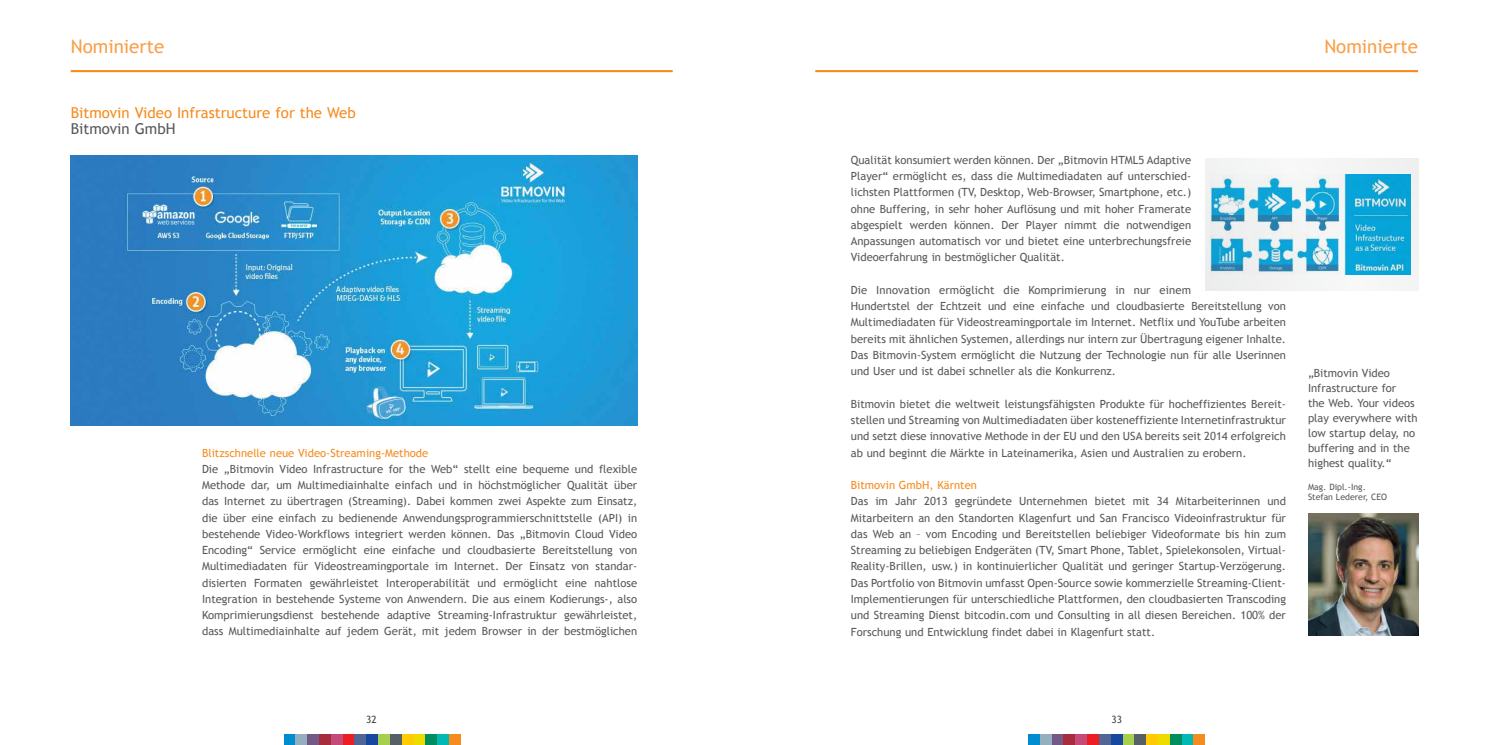
<style>
.page{position:relative;width:1489px;height:745px;background:#fff}
.page>*{position:absolute;margin:0;border:0;box-sizing:border-box;transform-origin:0 0}
.t1{font:18.75px "Trebuchet MS";color:#f99f49}
.t2{font:15px "Trebuchet MS";color:#f68b1f}
.t3{font:15px "Trebuchet MS";color:#58595b}
.t4{font:11.25px/16.2px "Trebuchet MS";color:#58595b;text-align:justify}
.t5{font:11.25px "Trebuchet MS";color:#f68b1f}
.t6{font:10px "Trebuchet MS";color:#414042}
.t7{font:8.75px/10.5px "Trebuchet MS";color:#58595b}
</style>
<div class="page">
<div style="left:1028px;top:733px;width:11px;height:11px;background:#008dd0"></div>
<div style="left:1039px;top:733px;width:12px;height:11px;background:#94b0be"></div>
<div style="left:1051px;top:733px;width:12px;height:11px;background:#725986"></div>
<div style="left:1063px;top:733px;width:12px;height:11px;background:#a72c3e"></div>
<div style="left:1075px;top:733px;width:12px;height:11px;background:#c64a77"></div>
<div style="left:1087px;top:733px;width:11px;height:11px;background:#ed1d24"></div>
<div style="left:1098px;top:733px;width:12px;height:11px;background:#526696"></div>
<div style="left:1110px;top:733px;width:12px;height:11px;background:#17479e"></div>
<div style="left:1122px;top:733px;width:12px;height:11px;background:#a5cf4d"></div>
<div style="left:1134px;top:733px;width:12px;height:11px;background:#576066"></div>
<div style="left:1146px;top:733px;width:11px;height:11px;background:#ffcb05"></div>
<div style="left:1157px;top:733px;width:12px;height:11px;background:#eedc00"></div>
<div style="left:1169px;top:733px;width:12px;height:11px;background:#008e60"></div>
<div style="left:1181px;top:733px;width:12px;height:11px;background:#00b9b5"></div>
<div style="left:1193px;top:733px;width:12px;height:11px;background:#f68b1f"></div>
<div style="left:283px;top:733px;width:12px;height:11px;background:#008dd0"></div>
<div style="left:295px;top:733px;width:12px;height:11px;background:#94b0be"></div>
<div style="left:307px;top:733px;width:12px;height:11px;background:#725986"></div>
<div style="left:319px;top:733px;width:12px;height:11px;background:#a72c3e"></div>
<div style="left:331px;top:733px;width:12px;height:11px;background:#c64a77"></div>
<div style="left:343px;top:733px;width:11px;height:11px;background:#ed1d24"></div>
<div style="left:354px;top:733px;width:12px;height:11px;background:#526696"></div>
<div style="left:366px;top:733px;width:12px;height:11px;background:#17479e"></div>
<div style="left:378px;top:733px;width:12px;height:11px;background:#a5cf4d"></div>
<div style="left:390px;top:733px;width:12px;height:11px;background:#576066"></div>
<div style="left:402px;top:733px;width:11px;height:11px;background:#ffcb05"></div>
<div style="left:413px;top:733px;width:12px;height:11px;background:#eedc00"></div>
<div style="left:425px;top:733px;width:12px;height:11px;background:#008e60"></div>
<div style="left:437px;top:733px;width:12px;height:11px;background:#00b9b5"></div>
<div style="left:449px;top:733px;width:12px;height:11px;background:#f68b1f"></div>
<hr style="left:815px;top:70px;width:602px;height:2px;background:#f68b1f">
<hr style="left:71px;top:70px;width:601px;height:2px;background:#f68b1f">
<div style="left:1205px;top:159px;width:212px;height:131px;background:#f3f3f4"></div>
<img style="left:1308px;top:513px;width:109px;height:122px">
<img style="left:1210px;top:175px;width:200px;height:100px">
<img style="left:71px;top:155px;width:566px;height:270px">
<h1 class="t1" style="left:71px;top:35px;width:95px">Nominierte</h1>
<h2 class="t2" style="left:71px;top:103px;width:286px">Bitmovin Video Infrastructure for the Web</h2>
<h2 class="t3" style="left:71px;top:120px;width:106px">Bitmovin GmbH</h2>
<p class="t5" style="left:202px;top:445px;width:228px">Blitzschnelle neue Video-Streaming-Methode</p>
<p class="t4" style="left:202px;top:460px;width:436px">Die „Bitmovin Video Infrastructure for the Web“ stellt eine bequeme und flexible Methode dar, um Multimediainhalte einfach und in höchstmöglicher Qualität über das Internet zu übertragen (Streaming). Dabei kommen zwei Aspekte zum Einsatz, die über eine einfach zu bedienende Anwendungsprogrammierschnittstelle (API) in bestehende Video-Workflows integriert werden können. Das „Bitmovin Cloud Video Encoding“ Service ermöglicht eine einfache und cloudbasierte Bereitstellung von Multimediadaten für Videostreamingportale im Internet. Der Einsatz von standar&shy;disierten Formaten gewährleistet Interoperabilität und ermöglicht eine nahtlose Integration in bestehende Systeme von Anwendern. Die aus einem Kodierungs-, also Komprimierungsdienst bestehende adaptive Streaming-Infrastruktur gewährleistet, dass Multimediainhalte auf jedem Gerät, mit jedem Browser in der bestmöglichen</p>
<h1 class="t1" style="left:1324px;top:35px;width:95px">Nominierte</h1>
<p class="t4" style="left:850px;top:152px;width:342px">Qualität konsumiert werden können. Der „Bitmovin HTML5 Adaptive Player“ ermöglicht es, dass die Multimediadaten auf unterschied&shy;lichsten Plattformen (TV, Desktop, Web-Browser, Smartphone, etc.) ohne Buffering, in sehr hoher Auflösung und mit hoher Framerate abgespielt werden können. Der Player nimmt die notwendigen Anpassungen automatisch vor und bietet eine unterbrechungsfreie Videoerfahrung in bestmöglicher Qualität.</p>
<p class="t4" style="left:850px;top:282px;width:436px;text-align:left">Die Innovation ermöglicht die Komprimierung in nur einem<br>Hundertstel der Echtzeit und eine einfache und cloudbasierte Bereitstellung von Multimediadaten für Videostreamingportale im Internet. Netflix und YouTube arbeiten bereits mit ähnlichen Systemen, allerdings nur intern zur Übertragung eigener Inhalte.<br>Das Bitmovin-System ermöglicht die Nutzung der Technologie nun für alle Userinnen und User und ist dabei schneller als die Konkurrenz.</p>
<p class="t4" style="left:850px;top:395px;width:436px">Bitmovin bietet die weltweit leistungsfähigsten Produkte für hocheffizientes Bereit&shy;stellen und Streaming von Multimediadaten über kosteneffiziente Internetinfrastruktur und setzt diese innovative Methode in der EU und den USA bereits seit 2014 erfolgreich ab und beginnt die Märkte in Lateinamerika, Asien und Australien zu erobern.</p>
<p class="t5" style="left:850px;top:478px;width:128px">Bitmovin GmbH, Kärnten</p>
<p class="t4" style="left:850px;top:493px;width:436px">Das im Jahr 2013 gegründete Unternehmen bietet mit 34 Mitarbeiterinnen und Mitarbeitern an den Standorten Klagenfurt und San Francisco Videoinfrastruktur für das Web an – vom Encoding und Bereitstellen beliebiger Videoformate bis hin zum Streaming zu beliebigen Endgeräten (TV, Smart Phone, Tablet, Spielekonsolen, Virtual-Reality-Brillen, usw.) in kontinuierlicher Qualität und geringer Startup-Verzögerung.<br>Das Portfolio von Bitmovin umfasst Open-Source sowie kommerzielle Streaming-Client-Implementierungen für unterschiedliche Plattformen, den cloudbasierten Transcoding und Streaming Dienst bitcodin.com und Consulting in all diesen Bereichen. 100% der Forschung und Entwicklung findet dabei in Klagenfurt statt.</p>
<p class="t4" style="left:1307px;top:365px;width:111px;line-height:15px;text-align:left">„Bitmovin Video<br>Infrastructure for<br>the Web. Your videos play everywhere with low startup delay, no buffering and in the highest quality.“</p>
<p class="t7" style="left:1307px;top:481px;width:81px">Mag. Dipl.-Ing.<br>Stefan Lederer, CEO</p>
<p class="t6" style="left:366px;top:713px;width:12px">32</p>
<p class="t6" style="left:1111px;top:713px;width:12px">33</p>
</div>
